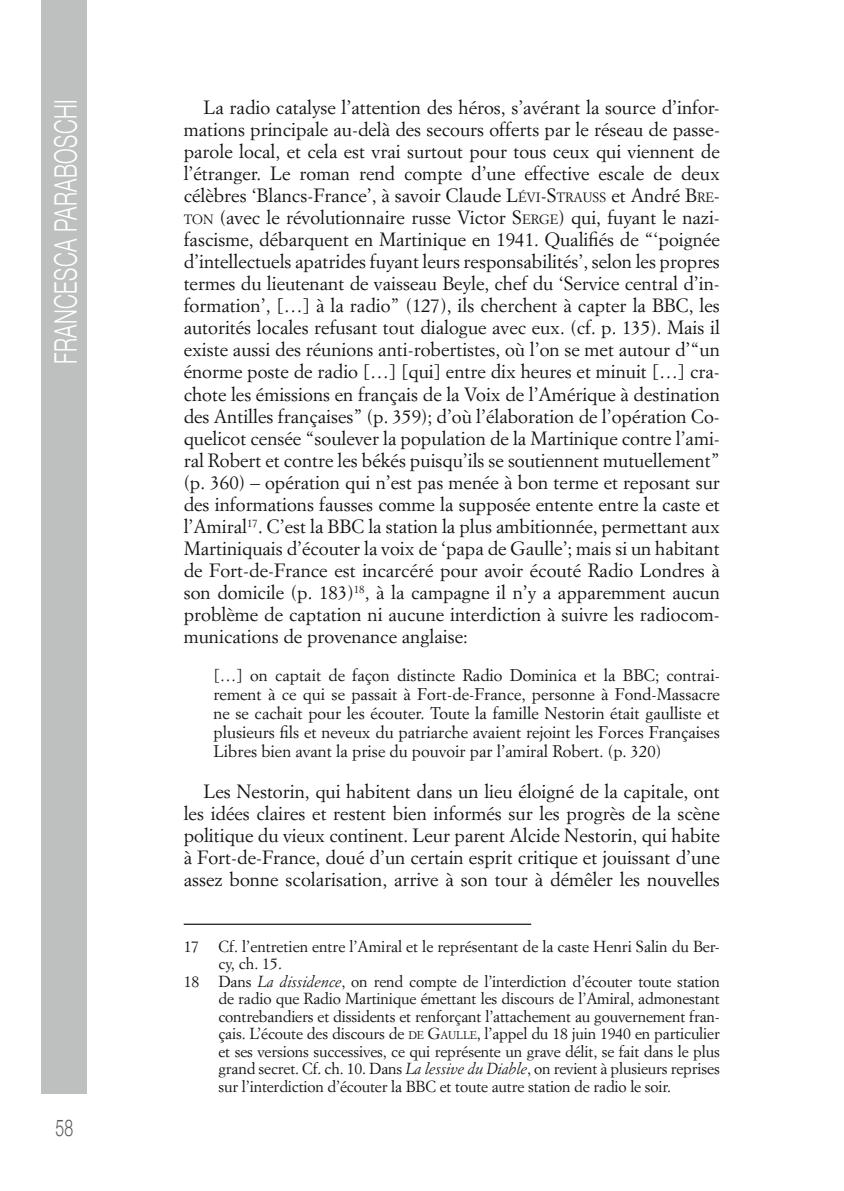
<style>
.page{position:relative;width:844px;height:1191px;background:#fff}
.page>*{position:absolute;margin:0;border:0;box-sizing:border-box;transform-origin:0 0}
.t1{font:300 31.15px "Helvetica Neue";letter-spacing:.02em;color:#fff;scale:.68 1}
.t2{font:300 23.28px "Helvetica Neue";color:#565958;scale:.68 1}
.t3{font:18.9px/22.1px "Simoncini Garamond Std";color:#121212;text-align:justify}
.t4{font:16.62px/18.9px "Simoncini Garamond Std";color:#121212;text-align:justify}
.t5{font:15.75px "Simoncini Garamond Std";letter-spacing:-.01em;color:#121212}
.s1{font-style:inherit}
.s2{font-size:13.3px}
.s3{font-family:"Times New Roman"}
.s4{font-style:italic}
.s5{font-size:11.03px}
</style>
<div class="page">
<div style="left:41px;top:0;width:46px;height:1093px;background:#bec0bf"></div>
<hr style="left:184px;top:923px;width:347px;height:2px;background:#121212">
<h1 class="t1" style="left:41px;top:364px;width:391px;rotate:-90deg">Francesca Paraboschi</h1>
<p class="t2" style="left:55px;top:1108px;width:28px">58</p>
<p class="t3" style="left:184px;top:96px;width:537px;text-indent:20px">La radio catalyse l’attention des héros, s’avérant la source d’infor&shy;mations principale au-delà des secours offerts par le réseau de passe&shy;parole local, et cela est vrai surtout pour tous ceux qui viennent de l’étranger. Le roman rend compte d’une effective escale de deux célèbres ‘Blancs-France’, à savoir Claude <span class="s1">L</span><span class="s2">ÉVI</span><span class="s1">-S</span><span class="s2">TRAUSS</span> et André <span class="s1">B</span><span class="s2">RE</span><span class="s1">-</span><span class="s2">TON</span> (avec le révolutionnaire russe Victor <span class="s1">S</span><span class="s2">ERGE</span>) qui, fuyant le nazi&shy;fascisme, débarquent en Martinique en 1941. Qualifiés de “‘poignée d’intellectuels apatrides fuyant leurs responsabilités’, selon les propres termes du lieutenant de vaisseau Beyle, chef du ‘Service central d’in&shy;formation’, […] à la radio” (127), ils cherchent à capter la BBC, les autorités locales refusant tout dialogue avec eux. (cf. p. 135). Mais il existe aussi des réunions anti-robertistes, où l’on se met autour d’“un énorme poste de radio […] [qui] entre dix heures et minuit […] cra&shy;chote les émissions en français de la Voix de l’Amérique à destination des Antilles françaises” (p. 359); d’où l’élaboration de l’opération Co&shy;quelicot censée “soulever la population de la Martinique contre l’ami&shy;ral Robert et contre les békés puisqu’ils se soutiennent mutuellement” (p. 360) <span class="s3">–</span> opération qui n’est pas menée à bon terme et reposant sur des informations fausses comme la supposée entente entre la caste et l’Amiral<sup>17</sup>. C’est la BBC la station la plus ambitionnée, permettant aux Martiniquais d’écouter la voix de ‘papa de Gaulle’; mais si un habitant de Fort-de-France est incarcéré pour avoir écouté Radio Londres à son domicile (p. 183)<sup>18</sup>, à la campagne il n’y a apparemment aucun problème de captation ni aucune interdiction à suivre les radiocom&shy;munications de provenance anglaise:</p>
<p class="t4" style="left:213px;top:665px;width:508px">[…] on captait de façon distincte Radio Dominica et la BBC; contrai&shy;rement à ce qui se passait à Fort-de-France, personne à Fond-Massacre ne se cachait pour les écouter. Toute la famille Nestorin était gaulliste et plusieurs fils et neveux du patriarche avaient rejoint les Forces Françaises Libres bien avant la prise du pouvoir par l’amiral Robert. (p. 320)</p>
<p class="t3" style="left:184px;top:779px;width:537px;text-indent:20px">Les Nestorin, qui habitent dans un lieu éloigné de la capitale, ont les idées claires et restent bien informés sur les progrès de la scène politique du vieux continent. Leur parent Alcide Nestorin, qui habite à Fort-de-France, doué d’un certain esprit critique et jouissant d’une assez bonne scolarisation, arrive à son tour à démêler les nouvelles</p>
<p class="t5" style="left:184px;top:936px;width:537px">17 Cf. l’entretien entre l’Amiral et le représentant de la caste Henri Salin du Ber-</p>
<p class="t5" style="left:218px;top:954px;width:65px">cy, ch. 15.</p>
<p class="t5" style="left:184px;top:971px;width:537px">18 Dans <span class="s4">La dissidence</span>, on rend compte de l’interdiction d’écouter toute station</p>
<p class="t5" style="left:218px;top:989px;width:503px">de radio que Radio Martinique émettant les discours de l’Amiral, admonestant</p>
<p class="t5" style="left:218px;top:1006px;width:503px">contrebandiers et dissidents et renforçant l’attachement au gouvernement fran-</p>
<p class="t5" style="left:218px;top:1024px;width:503px">çais. L’écoute des discours de <span class="s5">DE</span> <span class="s1">G</span><span class="s5">AULLE</span>, l’appel du 18 juin 1940 en particulier</p>
<p class="t5" style="left:218px;top:1041px;width:503px">et ses versions successives, ce qui représente un grave délit, se fait dans le plus</p>
<p class="t5" style="left:218px;top:1059px;width:502px">grand secret. Cf. ch. 10. Dans <span class="s4">La lessive du Diable</span>, on revient à plusieurs reprises</p>
<p class="t5" style="left:218px;top:1076px;width:454px">sur l’interdiction d’écouter la BBC et toute autre station de radio le soir.</p>
</div>
